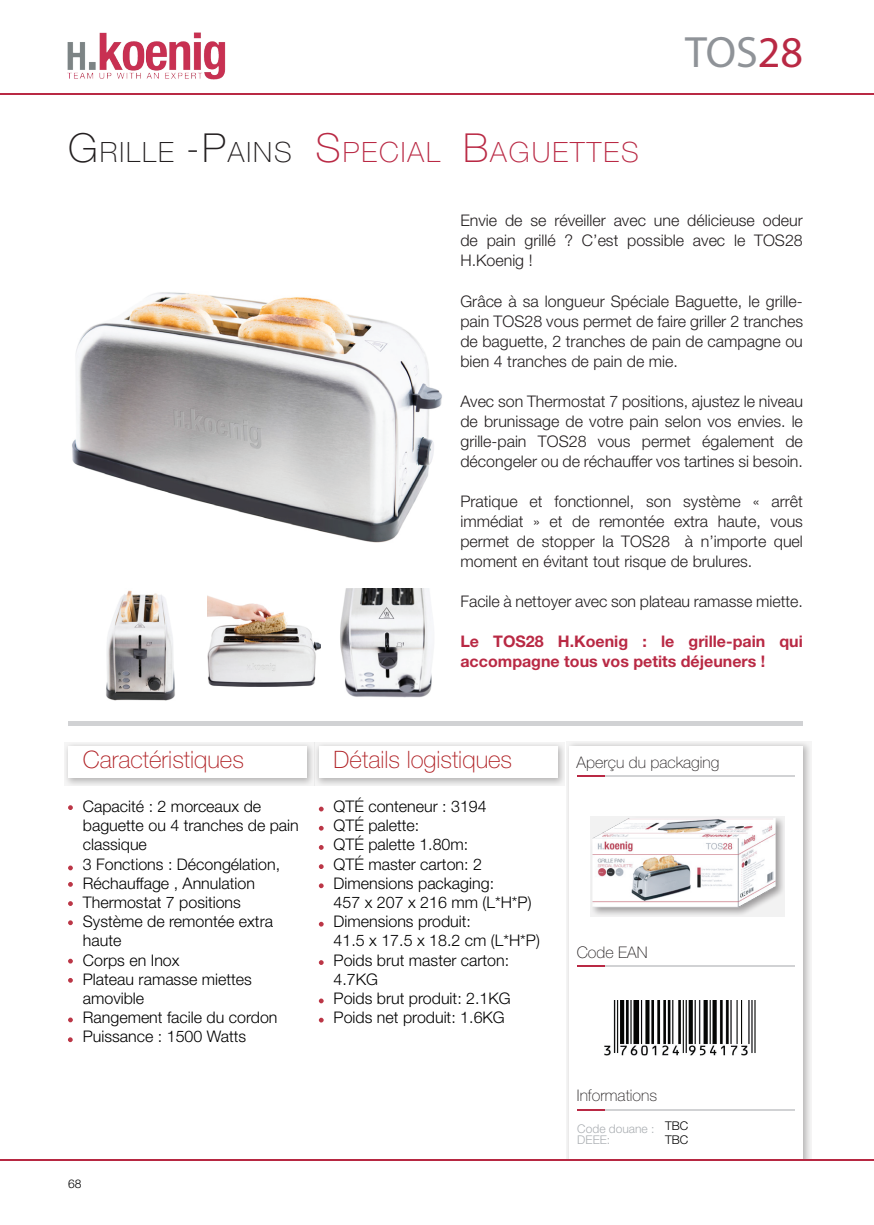
<style>
.page{position:relative;width:874px;height:1225px;background:#fff}
.page>*{position:absolute;margin:0;border:0;box-sizing:border-box;transform-origin:0 0}
.t1{font:44px "Myriad Pro";color:#8f9398}
.t2{font:100 28px "Helvetica Neue";letter-spacing:.07em;color:#b92944}
.t3{font:100 24px "Helvetica Neue";color:#af1e22}
.t4{font:300 16px/20px "Helvetica Neue";color:#231f20;text-align:justify}
.t5{font:300 16px/19.2px "Helvetica Neue";color:#000}
.t6{font:700 16px/20px "Helvetica Neue";color:#b92944}
.t7{font:100 16px "Helvetica Neue";color:#231f20}
.t8{font:300 12px "Helvetica Neue";color:#abafb3}
.t9{font:300 12px "Helvetica Neue";color:#000}
.s1{font-size:40px;color:#231f20}
.s2{color:#231f20}
.s3{font-size:40px}
.s4{color:#b92944}
</style>
<div class="page">
<svg style="left:566px;top:741px;width:245px;height:418px;fill:#ebeaea"></svg>
<div style="left:569px;top:746px;width:233px;height:415px;background:#fff"></div>
<svg style="left:64px;top:742px;width:250px;height:44px"></svg>
<div style="left:68px;top:746px;width:238px;height:32px;background:#fff"></div>
<svg style="left:314px;top:742px;width:251px;height:44px"></svg>
<div style="left:319px;top:746px;width:238px;height:32px;background:#fff"></div>
<hr style="left:577px;top:1108px;width:27px;height:2px;background:#b92944">
<hr style="left:604px;top:1108px;width:190px;height:2px;background:#d1d2d4">
<hr style="left:577px;top:965px;width:27px;height:2px;background:#b92944">
<hr style="left:604px;top:965px;width:190px;height:2px;background:#d1d2d4">
<svg style="left:577px;top:775px;width:27px;height:1px"></svg>
<hr style="left:604px;top:775px;width:190px;height:1px;background:#d1d2d4">
<hr style="left:0;top:1159px;width:873px;height:2px;background:#b72842">
<svg style="left:319px;top:806px;width:4px;height:5px"></svg>
<svg style="left:68px;top:805px;width:5px;height:5px"></svg>
<svg style="left:319px;top:883px;width:4px;height:5px"></svg>
<svg style="left:319px;top:960px;width:4px;height:5px"></svg>
<svg style="left:319px;top:1017px;width:4px;height:5px"></svg>
<svg style="left:319px;top:845px;width:4px;height:5px"></svg>
<svg style="left:319px;top:921px;width:4px;height:5px"></svg>
<svg style="left:68px;top:901px;width:5px;height:5px"></svg>
<svg style="left:68px;top:1017px;width:5px;height:5px"></svg>
<svg style="left:319px;top:998px;width:4px;height:5px"></svg>
<svg style="left:319px;top:864px;width:4px;height:5px"></svg>
<svg style="left:319px;top:826px;width:4px;height:4px"></svg>
<svg style="left:68px;top:865px;width:5px;height:5px"></svg>
<svg style="left:68px;top:920px;width:5px;height:5px"></svg>
<svg style="left:68px;top:978px;width:5px;height:4px"></svg>
<svg style="left:68px;top:882px;width:5px;height:4px"></svg>
<hr style="left:68px;top:721px;width:734px;height:4px;background:#d1d2d4">
<hr style="left:0;top:93px;width:873px;height:2px;background:#b92944">
<img style="left:604px;top:1000px;width:152px;height:56px">
<img style="left:106px;top:590px;width:69px;height:111px">
<img style="left:72px;top:292px;width:370px;height:251px">
<img style="left:207px;top:595px;width:113px;height:92px">
<img style="left:340px;top:588px;width:94px;height:110px">
<svg style="left:590px;top:816px;width:194px;height:100px"></svg>
<img style="left:591px;top:816px;width:193px;height:94px">
<img style="left:67px;top:32px;width:159px;height:48px">
<svg style="left:68px;top:958px;width:5px;height:5px"></svg>
<svg style="left:68px;top:1037px;width:5px;height:5px"></svg>
<h2 class="t2" style="left:68px;top:136px;width:571px"><span class="s1">G</span><span class="s2">RILLE</span> <span class="s1">-P</span><span class="s2">AINS</span> <span class="s3">S</span>PECIAL <span class="s3">B</span>AGUETTES</h2>
<h1 class="t1" style="left:684px;top:25px;width:119px">TOS<span class="s4">28</span></h1>
<p class="t4" style="left:460px;top:210px;width:344px">Envie de se réveiller avec une délicieuse odeur de pain grillé ? C’est possible avec le TOS28<br>H.Koenig !</p>
<p class="t4" style="left:460px;top:290px;width:344px">Grâce à sa longueur Spéciale Baguette, le grille&shy;pain TOS28 vous permet de faire griller 2 tranches de baguette, 2 tranches de pain de campagne ou bien 4 tranches de pain de mie.</p>
<p class="t4" style="left:460px;top:390px;width:344px">Avec son Thermostat 7 positions, ajustez le niveau de brunissage de votre pain selon vos envies. le grille-pain TOS28 vous permet également de décongeler ou de réchauffer vos tartines si besoin.</p>
<p class="t4" style="left:460px;top:490px;width:344px">Pratique et fonctionnel, son système « arrêt immédiat » et de remontée extra haute, vous permet de stopper la TOS28 à n’importe quel moment en évitant tout risque de brulures.</p>
<p class="t4" style="left:460px;top:590px;width:344px">Facile à nettoyer avec son plateau ramasse miette.</p>
<p class="t6" style="left:460px;top:630px;width:344px">Le TOS28 H.Koenig : le grille-pain qui accompagne tous vos petits déjeuners !</p>
<h3 class="t3" style="left:83px;top:746px;width:162px">Caractéristiques</h3>
<h3 class="t3" style="left:333px;top:746px;width:180px">Détails logistiques</h3>
<p class="t5" style="left:83px;top:796px;width:217px">Capacité : 2 morceaux de baguette ou 4 tranches de pain classique<br>3 Fonctions : Décongélation,<br>Réchauffage , Annulation<br>Thermostat 7 positions<br>Système de remontée extra haute<br>Corps en Inox<br>Plateau ramasse miettes amovible<br>Rangement facile du cordon<br>Puissance : 1500 Watts</p>
<p class="t5" style="left:333px;top:796px;width:208px">QTÉ conteneur : 3194<br>QTÉ palette:<br>QTÉ palette 1.80m:<br>QTÉ master carton: 2<br>Dimensions packaging:<br>457 x 207 x 216 mm (L*H*P)<br>Dimensions produit:<br>41.5 x 17.5 x 18.2 cm (L*H*P)<br>Poids brut master carton:<br>4.7KG<br>Poids brut produit: 2.1KG<br>Poids net produit: 1.6KG</p>
<p class="t9" style="left:68px;top:1176px;width:15px">68</p>
<p class="t7" style="left:576px;top:753px;width:144px">Aperçu du packaging</p>
<p class="t7" style="left:576px;top:943px;width:72px">Code EAN</p>
<p class="t7" style="left:576px;top:1086px;width:82px">Informations</p>
<p class="t8" style="left:577px;top:1121px;width:79px">Code douane :</p>
<p class="t9" style="left:665px;top:1118px;width:25px">TBC</p>
<p class="t8" style="left:577px;top:1132px;width:34px">DEEE:</p>
<p class="t9" style="left:665px;top:1132px;width:25px">TBC</p>
</div>
